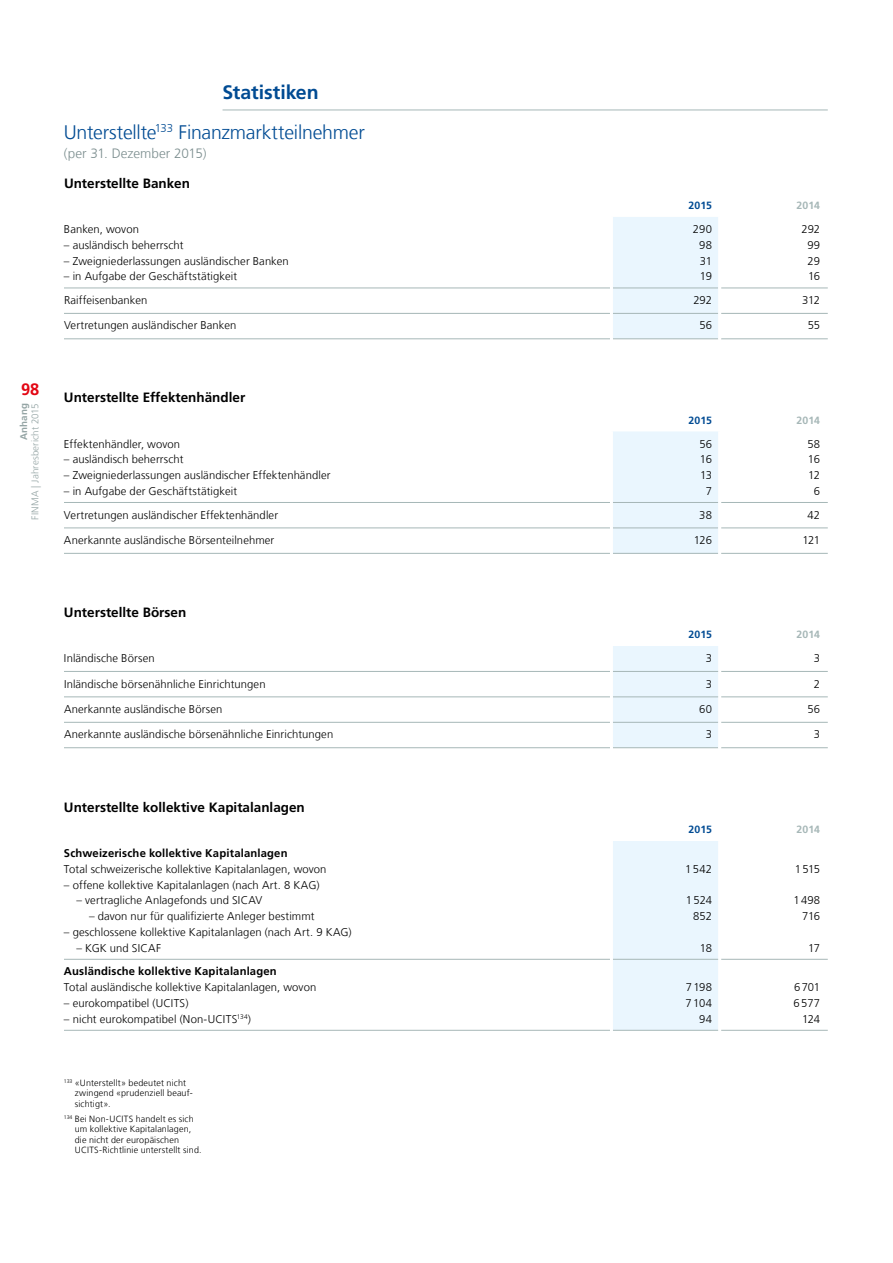
<style>
.page{position:relative;width:893px;height:1263px;background:#fff}
.page>*{position:absolute;margin:0;border:0;box-sizing:border-box;transform-origin:0 0}
.t1{font:300 19.5px/40.3px "Frutiger LT Com";letter-spacing:-.015em;color:#004b93}
.t2{font:700 16.5px "Frutiger LT Com";color:#e30613}
.t3{font:700 13.5px "Frutiger LT Com";color:#000}
.t4{font:300 13.5px "Frutiger LT Com";color:#7d8f90}
.t5{font:300 11.25px/15.8px "Frutiger LT Com";letter-spacing:.01em;color:#000;text-align:center}
.t6{font:700 11.25px "Frutiger LT Com";letter-spacing:.015em;color:#000}
.t7{font:300 11.25px/15.8px "Frutiger LT Com";letter-spacing:.03em;color:#000;text-align:right}
.t8{font:700 10.5px "Frutiger LT Com";letter-spacing:.005em;color:#004b93}
.t9{font:700 10.5px "Frutiger LT Com";letter-spacing:.005em;color:#a6b7b7}
.t10{font:300 9.75px "Frutiger LT Com";letter-spacing:.015em;color:#95a5a5}
.t11{font:700 9.75px "Frutiger LT Com";letter-spacing:.02em;color:#95a5a5}
.t12{font:300 9px/10.5px "Frutiger LT Com";letter-spacing:.015em;color:#000}
.s1{font-weight:700}
</style>
<div class="page">
<hr style="left:223px;top:110px;width:605px;height:1px;background:#a6b7b7">
<div style="left:613px;top:217px;width:105px;height:121px;background:#eaf6fe"></div>
<hr style="left:64px;top:288px;width:546px;height:1px;background:#a6b7b7">
<hr style="left:613px;top:288px;width:105px;height:1px;background:#a6b7b7">
<hr style="left:721px;top:288px;width:107px;height:1px;background:#a6b7b7">
<hr style="left:64px;top:313px;width:546px;height:1px;background:#a6b7b7">
<hr style="left:64px;top:338px;width:546px;height:1px;background:#a6b7b7">
<hr style="left:613px;top:313px;width:105px;height:1px;background:#a6b7b7">
<hr style="left:613px;top:338px;width:105px;height:1px;background:#a6b7b7">
<hr style="left:721px;top:313px;width:107px;height:1px;background:#a6b7b7">
<hr style="left:721px;top:338px;width:107px;height:1px;background:#a6b7b7">
<div style="left:613px;top:431px;width:105px;height:122px;background:#eaf6fe"></div>
<hr style="left:64px;top:502px;width:546px;height:1px;background:#a6b7b7">
<hr style="left:613px;top:502px;width:105px;height:1px;background:#a6b7b7">
<hr style="left:721px;top:502px;width:107px;height:1px;background:#a6b7b7">
<hr style="left:64px;top:528px;width:546px;height:1px;background:#a6b7b7">
<hr style="left:64px;top:553px;width:546px;height:1px;background:#a6b7b7">
<hr style="left:613px;top:528px;width:105px;height:1px;background:#a6b7b7">
<hr style="left:613px;top:553px;width:105px;height:1px;background:#a6b7b7">
<hr style="left:721px;top:528px;width:107px;height:1px;background:#a6b7b7">
<hr style="left:721px;top:553px;width:107px;height:1px;background:#a6b7b7">
<svg style="left:613px;top:646px;width:215px;height:101px"></svg>
<hr style="left:721px;top:671px;width:107px;height:1px;background:#a6b7b7">
<hr style="left:721px;top:696px;width:107px;height:1px;background:#a6b7b7">
<hr style="left:721px;top:722px;width:107px;height:1px;background:#a6b7b7">
<hr style="left:718px;top:671px;width:3px;height:26px;background:#fff">
<hr style="left:718px;top:697px;width:3px;height:25px;background:#fff">
<hr style="left:64px;top:671px;width:546px;height:1px;background:#a6b7b7">
<hr style="left:64px;top:696px;width:546px;height:1px;background:#a6b7b7">
<hr style="left:718px;top:646px;width:3px;height:25px;background:#fff">
<hr style="left:613px;top:671px;width:105px;height:1px;background:#a6b7b7">
<hr style="left:613px;top:696px;width:105px;height:1px;background:#a6b7b7">
<hr style="left:64px;top:722px;width:546px;height:1px;background:#a6b7b7">
<hr style="left:64px;top:747px;width:546px;height:1px;background:#a6b7b7">
<hr style="left:613px;top:722px;width:105px;height:1px;background:#a6b7b7">
<hr style="left:613px;top:747px;width:105px;height:1px;background:#a6b7b7">
<hr style="left:721px;top:747px;width:107px;height:1px;background:#a6b7b7">
<hr style="left:718px;top:722px;width:3px;height:26px;background:#fff">
<svg style="left:613px;top:841px;width:215px;height:189px"></svg>
<hr style="left:721px;top:959px;width:107px;height:1px;background:#a6b7b7">
<hr style="left:721px;top:1030px;width:107px;height:1px;background:#a6b7b7">
<hr style="left:718px;top:841px;width:3px;height:118px;background:#fff">
<hr style="left:718px;top:959px;width:3px;height:71px;background:#fff">
<hr style="left:64px;top:959px;width:546px;height:1px;background:#a6b7b7">
<hr style="left:64px;top:1030px;width:546px;height:1px;background:#a6b7b7">
<hr style="left:613px;top:959px;width:105px;height:1px;background:#a6b7b7">
<hr style="left:613px;top:1030px;width:105px;height:1px;background:#a6b7b7">
<h2 class="t2" style="left:21px;top:380px;width:20px">98</h2>
<p class="t11" style="left:18px;top:440px;width:39px;rotate:-90deg">Anhang</p>
<p class="t10" style="left:29px;top:520px;width:118px;rotate:-90deg">FINMA | Jahresbericht 2015</p>
<h1 class="t1" style="left:64px;top:72px;width:303px;text-indent:159px"><span class="s1">Statistiken<br></span>Unterstellte<sup>133</sup> Finanzmarktteilnehmer</h1>
<p class="t4" style="left:64px;top:146px;width:144px">(per 31. Dezember 2015)</p>
<p class="t3" style="left:64px;top:175px;width:128px">Unterstellte Banken</p>
<p class="t5" style="left:64px;top:221px;width:77px">Banken, wovon</p>
<p class="t5" style="left:64px;top:237px;width:121px">– ausländisch beherrscht</p>
<p class="t5" style="left:64px;top:253px;width:226px">– Zweigniederlassungen ausländischer Banken</p>
<p class="t5" style="left:64px;top:269px;width:175px">– in Aufgabe der Geschäftstätigkeit</p>
<p class="t8" style="left:688px;top:199px;width:25px">2015</p>
<p class="t9" style="left:796px;top:199px;width:25px">2014</p>
<p class="t5" style="left:699px;top:221px;width:14px;text-align:justify;text-indent:-6px">290<br>98<br>31<br>19</p>
<p class="t5" style="left:801px;top:221px;width:20px">292<br>99<br>29<br>16</p>
<p class="t5" style="left:64px;top:292px;width:85px">Raiffeisenbanken</p>
<p class="t5" style="left:693px;top:292px;width:20px">292</p>
<p class="t5" style="left:802px;top:292px;width:19px">312</p>
<p class="t5" style="left:64px;top:318px;width:174px">Vertretungen ausländischer Banken</p>
<p class="t5" style="left:699px;top:318px;width:14px">56</p>
<p class="t5" style="left:808px;top:318px;width:14px">55</p>
<p class="t3" style="left:64px;top:390px;width:183px">Unterstellte Effektenhändler</p>
<p class="t5" style="left:64px;top:436px;width:118px">Effektenhändler, wovon</p>
<p class="t5" style="left:64px;top:452px;width:121px">– ausländisch beherrscht</p>
<p class="t5" style="left:64px;top:467px;width:268px">– Zweigniederlassungen ausländischer Effektenhändler</p>
<p class="t5" style="left:64px;top:483px;width:175px">– in Aufgabe der Geschäftstätigkeit</p>
<p class="t8" style="left:688px;top:414px;width:25px">2015</p>
<p class="t9" style="left:796px;top:414px;width:25px">2014</p>
<p class="t5" style="left:699px;top:436px;width:14px">56<br>16<br>13<br>7</p>
<p class="t5" style="left:807px;top:436px;width:14px">58<br>16<br>12<br>6</p>
<p class="t5" style="left:64px;top:507px;width:216px">Vertretungen ausländischer Effektenhändler</p>
<p class="t5" style="left:699px;top:507px;width:14px">38</p>
<p class="t5" style="left:808px;top:507px;width:14px">42</p>
<p class="t5" style="left:64px;top:532px;width:212px">Anerkannte ausländische Börsenteilnehmer</p>
<p class="t5" style="left:694px;top:532px;width:20px">126</p>
<p class="t5" style="left:802px;top:532px;width:19px">121</p>
<p class="t3" style="left:64px;top:604px;width:124px">Unterstellte Börsen</p>
<p class="t8" style="left:688px;top:628px;width:25px">2015</p>
<p class="t9" style="left:796px;top:628px;width:25px">2014</p>
<p class="t5" style="left:64px;top:650px;width:92px">Inländische Börsen</p>
<p class="t5" style="left:706px;top:650px;width:8px">3</p>
<p class="t5" style="left:814px;top:650px;width:8px">3</p>
<p class="t5" style="left:64px;top:676px;width:203px">Inländische börsenähnliche Einrichtungen</p>
<p class="t5" style="left:706px;top:676px;width:8px">3</p>
<p class="t5" style="left:814px;top:676px;width:8px">2</p>
<p class="t5" style="left:64px;top:701px;width:160px">Anerkannte ausländische Börsen</p>
<p class="t5" style="left:699px;top:701px;width:14px">60</p>
<p class="t5" style="left:807px;top:701px;width:14px">56</p>
<p class="t5" style="left:64px;top:727px;width:271px">Anerkannte ausländische börsenähnliche Einrichtungen</p>
<p class="t5" style="left:706px;top:727px;width:8px">3</p>
<p class="t5" style="left:814px;top:727px;width:8px">3</p>
<p class="t3" style="left:64px;top:799px;width:242px">Unterstellte kollektive Kapitalanlagen</p>
<p class="t6" style="left:64px;top:846px;width:225px">Schweizerische kollektive Kapitalanlagen</p>
<p class="t5" style="left:64px;top:861px;width:264px">Total schweizerische kollektive Kapitalanlagen, wovon</p>
<p class="t5" style="left:64px;top:877px;width:257px">– offene kollektive Kapitalanlagen (nach Art. 8 KAG)</p>
<p class="t5" style="left:77px;top:893px;width:187px">– vertragliche Anlagefonds und SICAV</p>
<p class="t5" style="left:89px;top:908px;width:227px">– davon nur für qualifizierte Anleger bestimmt</p>
<p class="t5" style="left:64px;top:924px;width:289px">– geschlossene kollektive Kapitalanlagen (nach Art. 9 KAG)</p>
<p class="t5" style="left:77px;top:940px;width:86px">– KGK und SICAF</p>
<p class="t6" style="left:64px;top:965px;width:214px">Ausländische kollektive Kapitalanlagen</p>
<p class="t5" style="left:64px;top:979px;width:254px">Total ausländische kollektive Kapitalanlagen, wovon</p>
<p class="t5" style="left:64px;top:995px;width:126px">– eurokompatibel (UCITS)</p>
<p class="t5" style="left:64px;top:1011px;width:188px">– nicht eurokompatibel (Non-UCITS<sup>134</sup>)</p>
<p class="t12" style="left:75px;top:1077px;width:119px;text-indent:-11px"><sup>133</sup> «Unterstellt» bedeutet nicht zwingend «prudenziell beauf&shy;sichtigt».</p>
<p class="t12" style="left:75px;top:1113px;width:128px;text-indent:-11px"><sup>134</sup> Bei Non-UCITS handelt es sich um kollektive Kapitalanlagen, die nicht der europäischen<br>UCITS-Richtlinie unterstellt sind.</p>
<p class="t8" style="left:688px;top:823px;width:25px">2015</p>
<p class="t9" style="left:796px;top:823px;width:25px">2014</p>
<p class="t5" style="left:685px;top:861px;width:28px">1542</p>
<p class="t5" style="left:686px;top:893px;width:28px;text-align:right">1524<br>852</p>
<p class="t5" style="left:700px;top:940px;width:14px">18</p>
<p class="t5" style="left:795px;top:861px;width:27px">1 515</p>
<p class="t5" style="left:793px;top:893px;width:28px;text-align:right">1498<br>716</p>
<p class="t5" style="left:808px;top:940px;width:13px">17</p>
<p class="t7" style="left:685px;top:979px;width:28px">7198<br>7104<br>94</p>
<p class="t5" style="left:794px;top:979px;width:28px;text-align:right">6701<br>6577<br>124</p>
</div>
